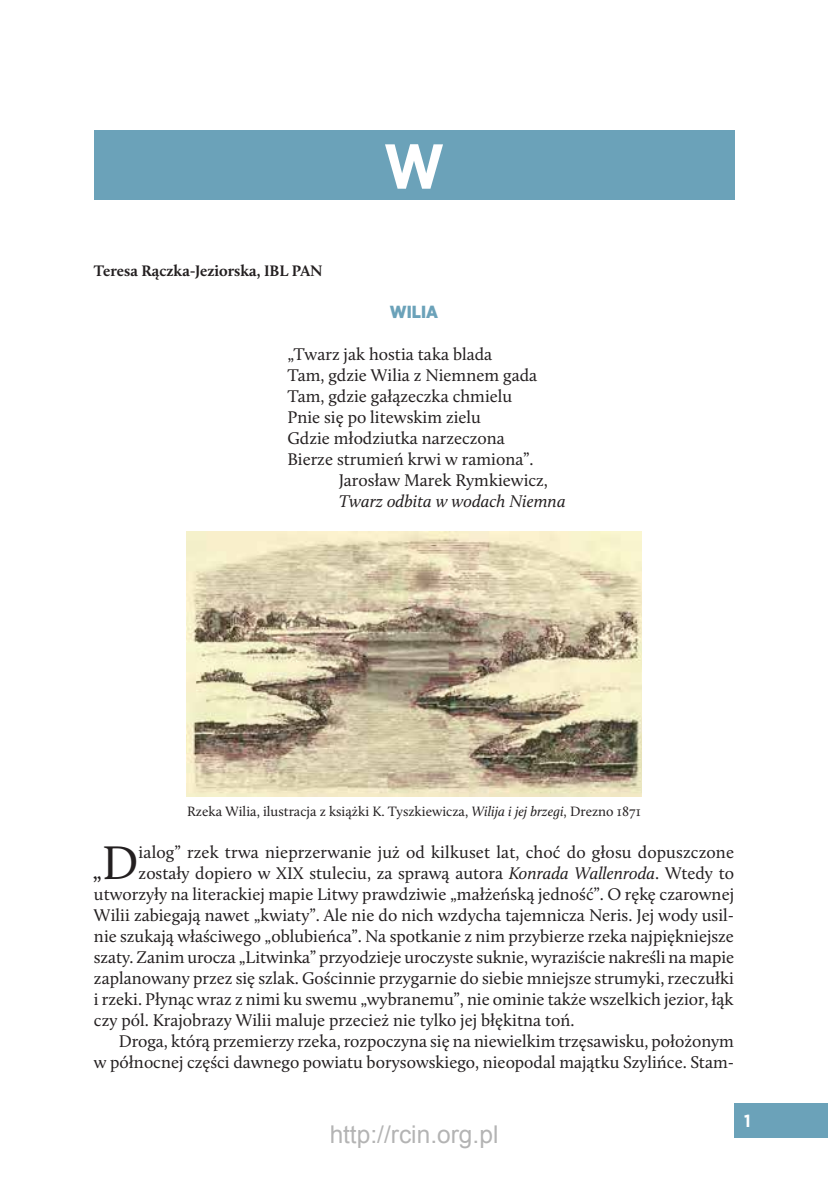
<style>
.page{position:relative;width:828px;height:1178px;background:#fff}
.page>*{position:absolute;margin:0;border:0;box-sizing:border-box;transform-origin:0 0}
.t1{font:700 63px "Gotham Narrow";color:#fff}
.t2{font:24.5px "Arial";color:rgb(0 0 0/.3)}
.t3{font:24.32px "Calluna";color:#231f20}
.t4{font:17.5px "Calluna";color:#231f20}
.t5{font:italic 17.5px "Calluna";color:#231f20}
.t6{font:900 17.5px "Gotham Narrow";color:#6ba2b9}
.t7{font:700 17.5px "Gotham Narrow";color:#fff}
.t8{font:700 15.75px "Calluna";color:#231f20}
.t9{font:14px "Calluna";color:#231f20}
.s1{font-style:italic}
.s2{font-size:48.82px}
</style>
<div class="page">
<div style="left:734px;top:1103px;width:94px;height:34px;background:#6ba2b9"></div>
<img style="left:187px;top:531px;width:454px;height:265px">
<div style="left:94px;top:130px;width:640px;height:70px;background:#6ba2b9"></div>
<p class="t8" style="left:94px;top:261px;width:230px">Teresa Rączka-Jeziorska, IBL PAN</p>
<h1 class="t1" style="left:384px;top:126px;width:62px">W</h1>
<p class="t6" style="left:390px;top:300px;width:50px">WILIA</p>
<p class="t4" style="left:287px;top:343px;width:206px">„Twarz jak hostia taka blada</p>
<p class="t4" style="left:287px;top:364px;width:251px">Tam, gdzie Wilia z Niemnem gada</p>
<p class="t4" style="left:287px;top:385px;width:226px">Tam, gdzie gałązeczka chmielu</p>
<p class="t4" style="left:287px;top:406px;width:195px">Pnie się po litewskim zielu</p>
<p class="t4" style="left:287px;top:427px;width:219px">Gdzie młodziutka narzeczona</p>
<p class="t4" style="left:287px;top:448px;width:247px">Bierze strumień krwi w ramiona”.</p>
<p class="t4" style="left:339px;top:469px;width:211px">Jarosław Marek Rymkiewicz,</p>
<p class="t5" style="left:339px;top:490px;width:228px">Twarz odbita w wodach Niemna</p>
<p class="t9" style="left:187px;top:803px;width:455px">Rzeka Wilia, ilustracja z książki K. Tyszkiewicza, <span class="s1">Wilija i jej brzegi</span>, Drezno 1871</p>
<h3 class="t3" style="left:93px;top:856px;width:47px">„<span class="s2">D</span></h3>
<p class="t4" style="left:139px;top:841px;width:597px">ialog” rzek trwa nieprzerwanie już od kilkuset lat, choć do głosu dopuszczone</p>
<p class="t4" style="left:139px;top:862px;width:597px">zostały dopiero w XIX stuleciu, za sprawą autora <span class="s1">Konrada Wallenroda</span>. Wtedy to</p>
<p class="t4" style="left:94px;top:883px;width:641px">utworzyły na literackiej mapie Litwy prawdziwie „małżeńską jedność”. O rękę czarownej</p>
<p class="t4" style="left:94px;top:904px;width:641px">Wilii zabiegają nawet „kwiaty”. Ale nie do nich wzdycha tajemnicza Neris. Jej wody usil-</p>
<p class="t4" style="left:94px;top:925px;width:641px">nie szukają właściwego „oblubieńca”. Na spotkanie z nim przybierze rzeka najpiękniejsze</p>
<p class="t4" style="left:94px;top:946px;width:641px">szaty. Zanim urocza „Litwinka” przyodzieje uroczyste suknie, wyraziście nakreśli na mapie</p>
<p class="t4" style="left:94px;top:967px;width:641px">zaplanowany przez się szlak. Gościnnie przygarnie do siebie mniejsze strumyki, rzeczułki</p>
<p class="t4" style="left:94px;top:988px;width:641px">i rzeki. Płynąc wraz z nimi ku swemu „wybranemu”, nie ominie także wszelkich jezior, łąk</p>
<p class="t4" style="left:94px;top:1009px;width:482px">czy pól. Krajobrazy Wilii maluje przecież nie tylko jej błękitna toń.</p>
<p class="t4" style="left:119px;top:1030px;width:617px">Droga, którą przemierzy rzeka, rozpoczyna się na niewielkim trzęsawisku, położonym</p>
<p class="t4" style="left:94px;top:1051px;width:641px">w północnej części dawnego powiatu borysowskiego, nieopodal majątku Szylińce. Stam-</p>
<h2 class="t2" style="left:329px;top:1118px;width:170px">http://rcin.org.pl</h2>
<p class="t7" style="left:744px;top:1109px;width:8px">1</p>
</div>
